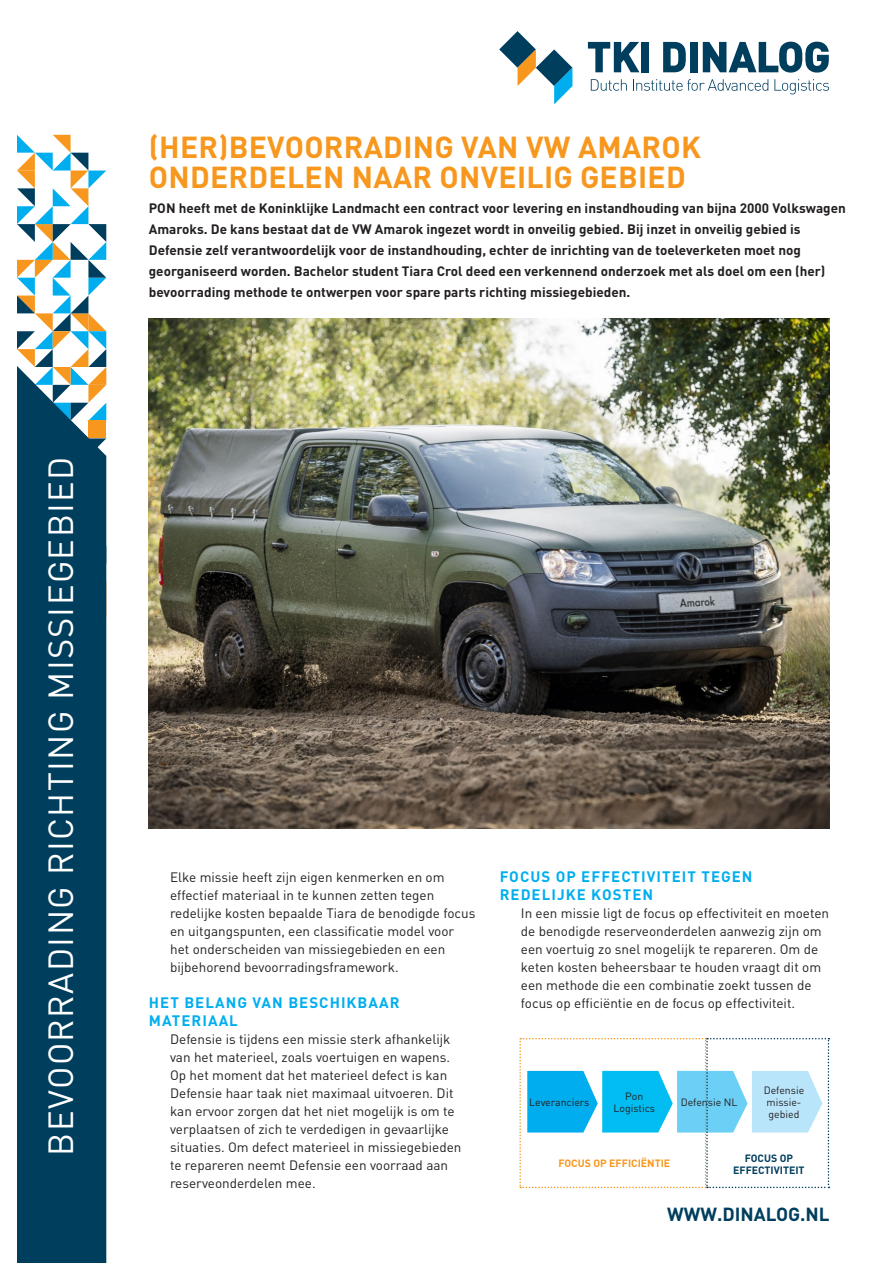
<style>
.page{position:relative;width:893px;height:1263px;background:#fff}
.page>*{position:absolute;margin:0;border:0;box-sizing:border-box;transform-origin:0 0}
.t1{font:34.5px "DIN Pro";letter-spacing:.04em;color:#fff}
.t2{font:700 30px/30px "DIN Pro";letter-spacing:.01em;color:#f7971d}
.t3{font:700 18.75px "DIN Pro";color:#003e5e}
.Kopje_blauw{font:700 15px/18px "DIN Pro";letter-spacing:.07em;color:#00aeef}
.Bodytekst{font:13.5px/18px "DIN Pro";color:#231f20}
.t4{font:700 13.5px/21px "DIN Pro";color:#231f20}
.t5{font:10.5px "DIN Pro";color:#231f20}
.t6{font:700 10.5px/12px "DIN Pro";color:#003e5e;text-align:center}
.t7{font:700 10.5px "DIN Pro";color:#f7971d}
</style>
<div class="page">
<svg style="left:17px;top:135px;width:89px;height:231px"></svg>
<div style="left:17px;top:366px;width:89px;height:897px;background:#003e5e"></div>
<img style="left:149px;top:319px;width:680px;height:509px">
<svg style="left:499px;top:31px;width:73px;height:73px"></svg>
<svg style="left:591px;top:79px;width:36px;height:12px"></svg>
<svg style="left:633px;top:79px;width:135px;height:12px"></svg>
<svg style="left:774px;top:79px;width:55px;height:15px"></svg>
<svg style="left:663px;top:42px;width:23px;height:30px"></svg>
<div style="left:690px;top:42px;width:7px;height:30px;background:#003e5e"></div>
<svg style="left:703px;top:42px;width:126px;height:31px"></svg>
<svg style="left:588px;top:42px;width:51px;height:30px"></svg>
<div style="left:642px;top:42px;width:7px;height:30px;background:#003e5e"></div>
<svg style="left:519px;top:1038px;width:310px;height:150px"></svg>
<p class="t1" style="left:37px;top:1155px;width:700px;rotate:-90deg">BEVOORRADING RICHTING MISSIEGEBIED</p>
<p class="t2" style="left:149px;top:131px;width:554px">(HER)BEVOORRADING VAN VW AMAROK<br>ONDERDELEN NAAR ONVEILIG GEBIED</p>
<p class="t4" style="left:149px;top:197px;width:698px">PON heeft met de Koninklijke Landmacht een contract voor levering en instandhouding van bijna 2000 Volkswagen Amaroks. De kans bestaat dat de VW Amarok ingezet wordt in onveilig gebied. Bij inzet in onveilig gebied is Defensie zelf verantwoordelijk voor de instandhouding, echter de inrichting van de toeleverketen moet nog georganiseerd worden. Bachelor student Tiara Crol deed een verkennend onderzoek met als doel om een (her) bevoorrading methode te ontwerpen voor spare parts richting missiegebieden.</p>
<p class="Bodytekst" style="left:170px;top:868px;width:307px">Elke missie heeft zijn eigen kenmerken en om effectief materiaal in te kunnen zetten tegen redelijke kosten bepaalde Tiara de benodigde focus en uitgangspunten, een classificatie model voor het onderscheiden van missiegebieden en een bijbehorend bevoorradingsframework.</p>
<p class="Kopje_blauw" style="left:149px;top:993px;width:252px">HET BELANG VAN BESCHIKBAAR<br>MATERIAAL</p>
<p class="Bodytekst" style="left:170px;top:1030px;width:293px">Defensie is tijdens een missie sterk afhankelijk van het materieel, zoals voertuigen en wapens.<br>Op het moment dat het materieel defect is kan Defensie haar taak niet maximaal uitvoeren. Dit kan ervoor zorgen dat het niet mogelijk is om te verplaatsen of zich te verdedigen in gevaarlijke situaties. Om defect materieel in missiegebieden te repareren neemt Defensie een voorraad aan reserveonderdelen mee.</p>
<p class="Kopje_blauw" style="left:500px;top:867px;width:254px">FOCUS OP EFFECTIVITEIT TEGEN<br>REDELIJKE KOSTEN</p>
<p class="Bodytekst" style="left:521px;top:904px;width:310px">In een missie ligt de focus op effectiviteit en moeten de benodigde reserveonderdelen aanwezig zijn om een voertuig zo snel mogelijk te repareren. Om de keten kosten beheersbaar te houden vraagt dit om een methode die een combinatie zoekt tussen de focus op efficiëntie en de focus op effectiviteit.</p>
<p class="t5" style="left:529px;top:1095px;width:62px">Leveranciers</p>
<p class="t5" style="left:625px;top:1089px;width:19px">Pon</p>
<p class="t5" style="left:613px;top:1101px;width:43px">Logistics</p>
<p class="t5" style="left:681px;top:1095px;width:58px">Defensie NL</p>
<p class="t5" style="left:764px;top:1083px;width:42px">Defensie</p>
<p class="t5" style="left:766px;top:1095px;width:36px">missie-</p>
<p class="t5" style="left:768px;top:1107px;width:32px">gebied</p>
<p class="t7" style="left:559px;top:1156px;width:113px">FOCUS OP EFFICIËNTIE</p>
<p class="t6" style="left:733px;top:1152px;width:73px">FOCUS OP<br>EFFECTIVITEIT</p>
<p class="t3" style="left:667px;top:1202px;width:164px">WWW.DINALOG.NL</p>
</div>
